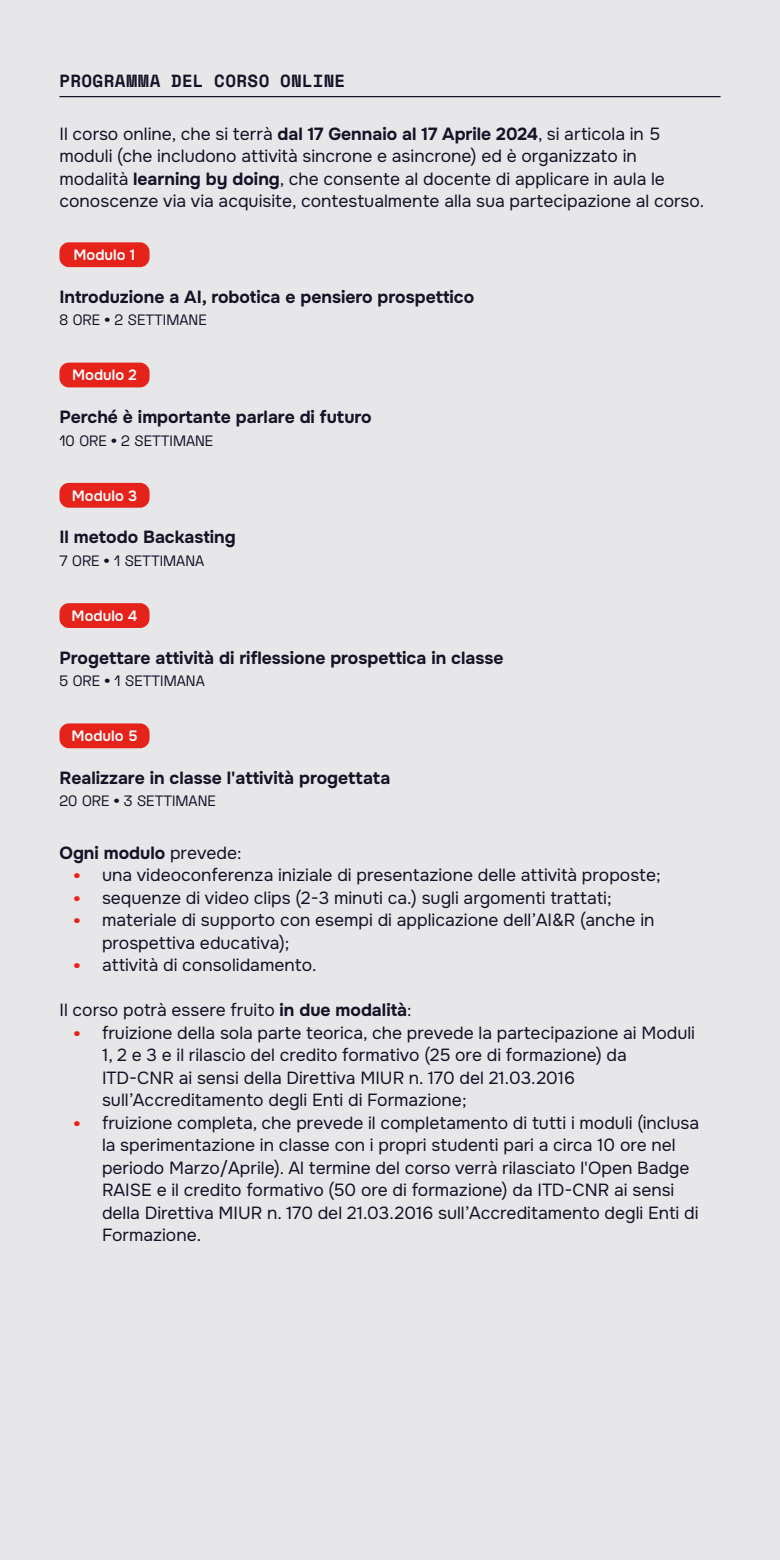
<style>
.page{position:relative;width:780px;height:1560px;background:#fff}
.page>*{position:absolute;margin:0;border:0;box-sizing:border-box;transform-origin:0 0}
.t1{font:17.5px/22.5px "Onest";color:#141327}
.t2{font:700 17.5px "Onest";color:#141327}
.t3{font:700 17.5px "Space Mono";letter-spacing:.02em;color:#141327}
.t4{font:15px "Space Grotesk";color:#141327}
.t5{font:600 14.75px "Onest";color:#fff}
.s1{font-weight:700}
.s2{font-weight:400}
.s3{font-weight:800;color:#e5231b}
</style>
<div class="page">
<div style="left:0;top:0;width:780px;height:1559px;background:#e7e7e9"></div>
<div style="left:59px;top:242px;width:90px;height:25px;background:#e5231b;border-radius:10px"></div>
<div style="left:59px;top:362px;width:90px;height:25px;background:#e5231b;border-radius:10px"></div>
<div style="left:59px;top:483px;width:90px;height:24px;background:#e5231b;border-radius:10px"></div>
<div style="left:59px;top:603px;width:90px;height:25px;background:#e5231b;border-radius:10px"></div>
<div style="left:59px;top:723px;width:90px;height:25px;background:#e5231b;border-radius:10px"></div>
<hr style="left:59px;top:96px;width:661px;height:1px;background:#141327">
<p class="t3" style="left:59px;top:67px;width:287px">PROGRAMMA DEL CORSO ONLINE</p>
<p class="t1" style="left:59px;top:123px;width:646px">Il corso online, che si terrà <span class="s1">dal 17 Gennaio al 17 Aprile 2024</span>, si articola in 5 moduli (che includono attività sincrone e asincrone) ed è organizzato in modalità <span class="s1">learning by doing</span>, che consente al docente di applicare in aula le conoscenze via via acquisite, contestualmente alla sua partecipazione al corso.</p>
<p class="t5" style="left:73px;top:246px;width:63px">Modulo 1</p>
<p class="t2" style="left:59px;top:286px;width:416px">Introduzione a AI, robotica e pensiero prospettico</p>
<p class="t4" style="left:59px;top:310px;width:149px">8 ORE <span class="s1">•</span> 2 SETTIMANE</p>
<p class="t5" style="left:72px;top:366px;width:66px">Modulo 2</p>
<p class="t2" style="left:59px;top:406px;width:314px">Perché è importante parlare di futuro</p>
<p class="t4" style="left:59px;top:430px;width:155px">10 ORE <span class="s1">•</span> 2 SETTIMANE</p>
<p class="t5" style="left:72px;top:486px;width:67px">Modulo 3</p>
<p class="t2" style="left:59px;top:526px;width:178px">Il metodo Backasting</p>
<p class="t4" style="left:59px;top:551px;width:146px">7 ORE <span class="s1">•</span> 1 SETTIMANA</p>
<p class="t5" style="left:72px;top:606px;width:67px">Modulo 4</p>
<p class="t2" style="left:59px;top:646px;width:445px">Progettare attività di riflessione prospettica in classe</p>
<p class="t4" style="left:59px;top:671px;width:147px">5 ORE <span class="s1">•</span> 1 SETTIMANA</p>
<p class="t5" style="left:71px;top:726px;width:67px">Modulo 5</p>
<p class="t2" style="left:59px;top:766px;width:332px">Realizzare in classe l'attività progettata</p>
<p class="t4" style="left:59px;top:791px;width:158px">20 ORE <span class="s1">•</span> 3 SETTIMANE</p>
<p class="t2" style="left:59px;top:841px;width:183px">Ogni modulo <span class="s2">prevede:</span></p>
<p class="t1" style="left:74px;top:864px;width:588px"><span class="s3">•</span> una videoconferenza iniziale di presentazione delle attività proposte;</p>
<p class="t1" style="left:74px;top:886px;width:539px"><span class="s3">•</span> sequenze di video clips (2-3 minuti ca.) sugli argomenti trattati;</p>
<p class="t1" style="left:102px;top:909px;width:554px;text-indent:-28px"><span class="s3">•</span> materiale di supporto con esempi di applicazione dell’AI&amp;R (anche in prospettiva educativa);</p>
<p class="t1" style="left:74px;top:954px;width:244px"><span class="s3">•</span> attività di consolidamento.</p>
<p class="t1" style="left:59px;top:999px;width:353px">Il corso potrà essere fruito <span class="s1">in due modalità</span>:</p>
<p class="t1" style="left:102px;top:1021px;width:594px;text-indent:-28px"><span class="s3">•</span> fruizione della sola parte teorica, che prevede la partecipazione ai Moduli 1, 2 e 3 e il rilascio del credito formativo (25 ore di formazione) da ITD-CNR ai sensi della Direttiva MIUR n. 170 del 21.03.2016 sull’Accreditamento degli Enti di Formazione;</p>
<p class="t1" style="left:102px;top:1111px;width:598px;text-indent:-28px"><span class="s3">•</span> fruizione completa, che prevede il completamento di tutti i moduli (inclusa la sperimentazione in classe con i propri studenti pari a circa 10 ore nel periodo Marzo/Aprile). Al termine del corso verrà rilasciato l'Open Badge RAISE e il credito formativo (50 ore di formazione) da ITD-CNR ai sensi della Direttiva MIUR n. 170 del 21.03.2016 sull’Accreditamento degli Enti di Formazione.</p>
</div>
